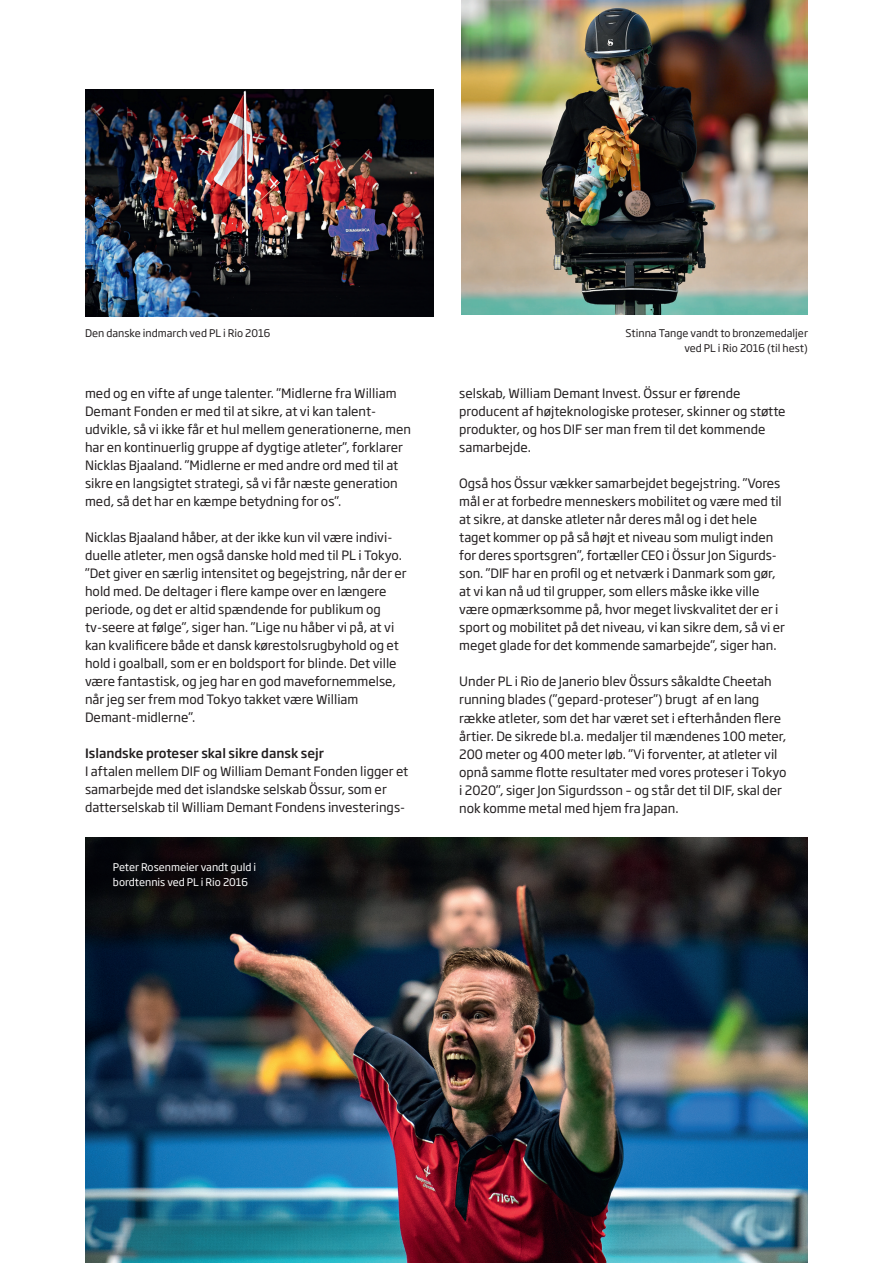
<style>
.page{position:relative;width:893px;height:1263px;background:#fff}
.page>*{position:absolute;margin:0;border:0;box-sizing:border-box;transform-origin:0 0}
.t1{font:12.75px/18px "Soho Gothic Pro";color:#231f20}
.t2{font:500 12.75px "Soho Gothic Pro";color:#231f20}
.t3{font:10.5px/15px "Soho Gothic Pro";color:#231f20;text-align:right}
.t4{font:10.5px/15px "Soho Gothic Pro";color:#fff}
</style>
<div class="page">
<img style="left:85px;top:89px;width:349px;height:227px">
<img style="left:85px;top:838px;width:723px;height:425px">
<img style="left:461px;top:0;width:347px;height:314px">
<p class="t3" style="left:85px;top:325px;width:187px">Den danske indmarch ved PL i Rio 2016</p>
<p class="t3" style="left:625px;top:325px;width:184px">Stinna Tange vandt to bronzemedaljer ved PL i Rio 2016 (til hest)</p>
<p class="t1" style="left:85px;top:384px;width:328px">med og en vifte af unge talenter. ”Midlerne fra William Demant Fonden er med til at sikre, at vi kan talent&shy;udvikle, så vi ikke får et hul mellem generationerne, men har en kontinuerlig gruppe af dygtige atleter”, forklarer Nicklas Bjaaland. ”Midlerne er med andre ord med til at sikre en langsigtet strategi, så vi får næste generation med, så det har en kæmpe betydning for os”.</p>
<p class="t1" style="left:85px;top:528px;width:323px">Nicklas Bjaaland håber, at der ikke kun vil være indivi&shy;duelle atleter, men også danske hold med til PL i Tokyo. ”Det giver en særlig intensitet og begejstring, når der er hold med. De deltager i flere kampe over en længere periode, og det er altid spændende for publikum og tv-seere at følge”, siger han. ”Lige nu håber vi på, at vi kan kvalificere både et dansk kørestolsrugbyhold og et hold i goalball, som er en boldsport for blinde. Det ville være fantastisk, og jeg har en god mavefornemmelse, når jeg ser frem mod Tokyo takket være William Demant-midlerne”.</p>
<p class="t2" style="left:85px;top:744px;width:240px">Islandske proteser skal sikre dansk sejr</p>
<p class="t1" style="left:85px;top:762px;width:325px">I aftalen mellem DIF og William Demant Fonden ligger et samarbejde med det islandske selskab Össur, som er datterselskab til William Demant Fondens investerings-</p>
<p class="t4" style="left:113px;top:859px;width:145px">Peter Rosenmeier vandt guld i bordtennis ved PL i Rio 2016</p>
<p class="t1" style="left:459px;top:384px;width:328px">selskab, William Demant Invest. Össur er førende producent af højteknologiske proteser, skinner og støtte produkter, og hos DIF ser man frem til det kommende samarbejde.</p>
<p class="t1" style="left:459px;top:474px;width:327px">Også hos Össur vækker samarbejdet begejstring. ”Vores mål er at forbedre menneskers mobilitet og være med til at sikre, at danske atleter når deres mål og i det hele taget kommer op på så højt et niveau som muligt inden for deres sportsgren”, fortæller CEO i Össur Jon Sigurds&shy;son. ”DIF har en profil og et netværk i Danmark som gør, at vi kan nå ud til grupper, som ellers måske ikke ville være opmærksomme på, hvor meget livskvalitet der er i sport og mobilitet på det niveau, vi kan sikre dem, så vi er meget glade for det kommende samarbejde”, siger han.</p>
<p class="t1" style="left:459px;top:672px;width:329px">Under PL i Rio de Janerio blev Össurs såkaldte Cheetah running blades (”gepard-proteser”) brugt af en lang række atleter, som det har været set i efterhånden flere årtier. De sikrede bl.a. medaljer til mændenes 100 meter, 200 meter og 400 meter løb. ”Vi forventer, at atleter vil opnå samme flotte resultater med vores proteser i Tokyo i 2020”, siger Jon Sigurdsson – og står det til DIF, skal der nok komme metal med hjem fra Japan.</p>
</div>
